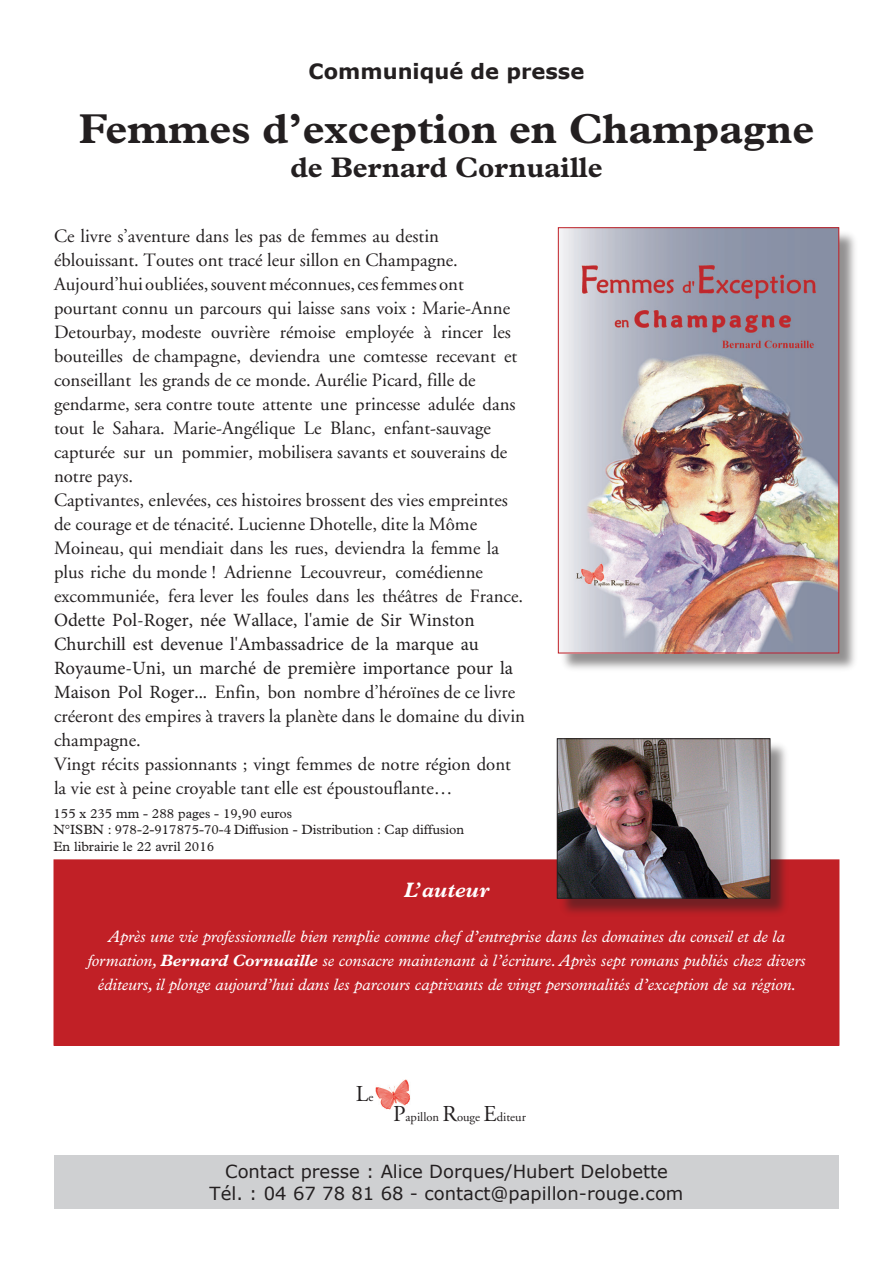
<style>
.page{position:relative;width:893px;height:1263px;background:#fff}
.page>*{position:absolute;margin:0;border:0;box-sizing:border-box;transform-origin:0 0}
.t1{font:700 42px "Plantin";color:#231f20}
.t2{font:700 28.5px "Plantin";color:#231f20}
.t3{font:22.65px "Adobe Garamond Pro";color:#231f20}
.t4{font:700 21px "Verdana";color:#231f20}
.t5{font:italic 700 21px "Plantin";color:#fff}
.t6{font:18.75px/24px "Adobe Garamond";color:#231f20}
.t7{font:18.75px/24px "Minion Pro";color:#231f20}
.t8{font:18px/21.6px "Verdana";color:#231f20;text-align:center}
.t9{font:italic 16.5px/24px "Plantin";color:#fff;text-align:center}
.t10{font:13.5px/16px "Plantin";color:#231f20}
.t11{font:12.6px "Adobe Garamond";color:#231f20}
.s1{font-family:"Minion Pro"}
.s2{font-weight:700}
.s3{font-size:12.6px}
.s4{font-size:22.65px}
</style>
<div class="page">
<div style="left:560px;top:229px;width:299px;height:444px;background:#231f20;opacity:.5"></div>
<img style="left:560px;top:229px;width:277px;height:422px">
<div style="left:558px;top:227px;width:281px;height:426px;border:1px solid #c12026"></div>
<div style="left:54px;top:860px;width:785px;height:185px;background:#c12026"></div>
<img style="left:376px;top:1079px;width:34px;height:31px">
<div style="left:54px;top:1155px;width:785px;height:54px;background:#cfd0d2"></div>
<div style="left:559px;top:740px;width:231px;height:179px;background:#231f20;opacity:.5"></div>
<img style="left:559px;top:740px;width:209px;height:156px">
<div style="left:557px;top:738px;width:213px;height:160px;border:1px solid #231f20"></div>
<p class="t4" style="left:309px;top:56px;width:277px">Communiqué de presse</p>
<h1 class="t1" style="left:79px;top:104px;width:737px">Femmes d’exception en Champagne</h1>
<h2 class="t2" style="left:290px;top:151px;width:314px">de Bernard Cornuaille</h2>
<p class="t6" style="left:54px;top:225px;width:471px">Ce livre s’aventure dans les pas de femmes au destin éblouissant. Toutes ont tracé leur sillon en Champagne.<br>Aujourd’hui oubliées, souvent méconnues, ces femmes ont pourtant connu un parcours qui laisse sans voix : Marie-Anne Detourbay, modeste ouvrière rémoise employée à rincer les bouteilles de champagne, deviendra une comtesse recevant et conseillant les grands de ce monde. Aurélie Picard, fille de gendarme, sera contre toute attente une princesse adulée dans tout le Sahara. Marie-Angélique Le Blanc, enfant-sauvage capturée sur un pommier, mobilisera savants et souverains de notre pays.<br>Captivantes, enlevées, ces histoires brossent des vies empreintes de courage et de ténacité. Lucienne Dhotelle, dite la Môme Moineau, qui mendiait dans les rues, deviendra la femme la plus riche du monde ! Adrienne Lecouvreur, comédienne excommuniée, fera lever les foules dans les théâtres de France.</p>
<p class="t7" style="left:54px;top:608px;width:460px">Odette Pol-Roger, née Wallace, l'amie de Sir Winston<br>Churchill est devenue l'Ambassadrice de la marque au<br>Royaume-Uni, un marché de première importance pour la</p>
<p class="t6" style="left:54px;top:681px;width:473px"><span class="s1">Maison Pol Roger...</span> Enfin, bon nombre d’héroïnes de ce livre créeront des empires à travers la planète dans le domaine du divin champagne.<br>Vingt récits passionnants ; vingt femmes de notre région dont la vie est à peine croyable tant elle est époustouflante…</p>
<p class="t10" style="left:53px;top:806px;width:412px">155 x 235 mm - 288 pages - 19,90 euros<br>N°ISBN : 978-2-917875-70-4 Diffusion - Distribution : Cap diffusion<br>En librairie le 22 avril 2016</p>
<p class="t5" style="left:404px;top:877px;width:87px">L’auteur</p>
<p class="t9" style="left:87px;top:925px;width:720px">Après une vie professionnelle bien remplie comme chef d’entreprise dans les domaines du conseil et de la formation, <span class="s2">Bernard Cornuaille</span> se consacre maintenant à l’écriture. Après sept romans publiés chez divers éditeurs, il plonge aujourd’hui dans les parcours captivants de vingt personnalités d’exception de sa région.</p>
<p class="t3" style="left:356px;top:1080px;width:19px">L<span class="s3">e</span></p>
<p class="t11" style="left:393px;top:1110px;width:134px"><span class="s4">P</span>apillon <span class="s4">R</span>ouge <span class="s4">E</span>diteur</p>
<p class="t8" style="left:210px;top:1160px;width:475px">Contact presse : Alice Dorques/Hubert Delobette<br>Tél. : 04 67 78 81 68 - contact@papillon-rouge.com</p>
</div>
